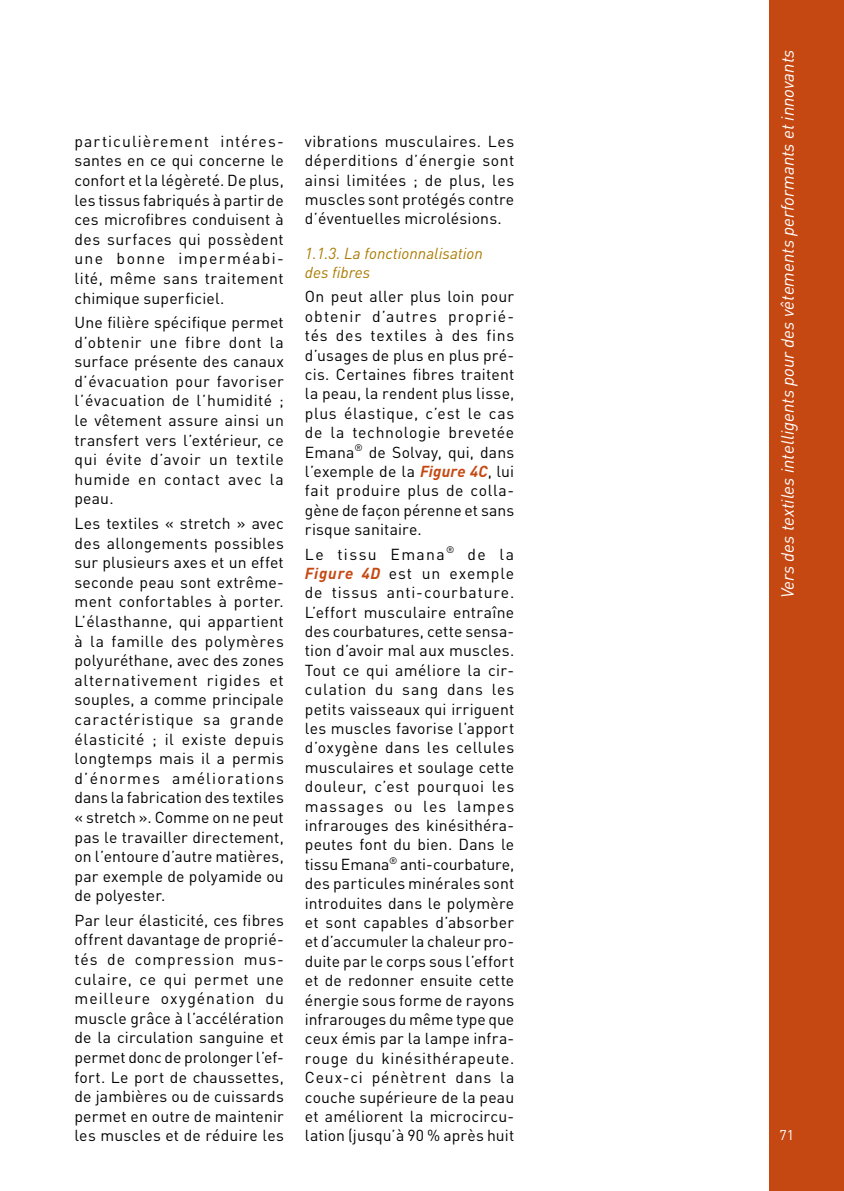
<style>
.page{position:relative;width:844px;height:1191px;background:#fff}
.page>*{position:absolute;margin:0;border:0;box-sizing:border-box;transform-origin:0 0}
.t1{font:italic 17.5px "DIN";color:#fff}
._04-Texte_courant{font:15.75px/19.6px "DIN";letter-spacing:.01em;color:#000;text-align:justify}
._7-Inter_3{font:italic 15.75px/19.4px "DIN";color:#aa7b00}
.t2{font:14px "DIN";color:#fff}
.s1{font-weight:700;font-style:italic;color:#c54812}
</style>
<div class="page">
<div style="left:769px;top:0;width:74px;height:1191px;background:#c54812"></div>
<p class="_04-Texte_courant" style="left:74px;top:131px;width:211px">particulièrement intéres&shy;santes en ce qui concerne le confort et la légèreté. De plus, les tissus fabriqués à partir de ces microfibres conduisent à des surfaces qui possèdent une bonne imperméabi&shy;lité, même sans traitement chimique superficiel.</p>
<p class="_04-Texte_courant" style="left:74px;top:312px;width:211px">Une filière spécifique permet d’obtenir une fibre dont la surface présente des canaux d’évacuation pour favoriser l’évacuation de l’humidité ; le vêtement assure ainsi un transfert vers l’extérieur, ce qui évite d’avoir un textile humide en contact avec la peau.</p>
<p class="_04-Texte_courant" style="left:74px;top:513px;width:211px">Les textiles « stretch » avec des allongements possibles sur plusieurs axes et un effet seconde peau sont extrême&shy;ment confortables à porter.<br>L’élasthanne, qui appartient à la famille des polymères polyuréthane, avec des zones alternativement rigides et souples, a comme principale caractéristique sa grande élasticité ; il existe depuis longtemps mais il a permis d’énormes améliorations dans la fabrication des textiles « stretch ». Comme on ne peut pas le travailler directement, on l’entoure d’autre matières, par exemple de polyamide ou de polyester.</p>
<p class="_04-Texte_courant" style="left:74px;top:910px;width:211px">Par leur élasticité, ces fibres offrent davantage de proprié&shy;tés de compression mus&shy;culaire, ce qui permet une meilleure oxygénation du muscle grâce à l’accélération de la circulation sanguine et permet donc de prolonger l’ef&shy;fort. Le port de chaussettes, de jambières ou de cuissards permet en outre de maintenir les muscles et de réduire les</p>
<p class="_04-Texte_courant" style="left:305px;top:131px;width:211px">vibrations musculaires. Les déperditions d’énergie sont ainsi limitées ; de plus, les muscles sont protégés contre d’éventuelles microlésions.</p>
<p class="_7-Inter_3" style="left:305px;top:243px;width:179px">1.1.3. La fonctionnalisation des fibres</p>
<p class="_04-Texte_courant" style="left:305px;top:287px;width:211px">On peut aller plus loin pour obtenir d’autres proprié&shy;tés des textiles à des fins d’usages de plus en plus pré&shy;cis. Certaines fibres traitent la peau, la rendent plus lisse, plus élastique, c’est le cas de la technologie brevetée Emana<sup>®</sup> de Solvay, qui, dans l’exemple de la <span class="s1">Figure 4C</span>, lui fait produire plus de colla&shy;gène de façon pérenne et sans risque sanitaire.</p>
<p class="_04-Texte_courant" style="left:305px;top:544px;width:211px">Le tissu Emana<sup>®</sup> de la <span class="s1">Figure 4D</span> est un exemple de tissus anti-courbature.<br>L’effort musculaire entraîne des courbatures, cette sensa&shy;tion d’avoir mal aux muscles.<br>Tout ce qui améliore la cir&shy;culation du sang dans les petits vaisseaux qui irriguent les muscles favorise l’apport d’oxygène dans les cellules musculaires et soulage cette douleur, c’est pourquoi les massages ou les lampes infrarouges des kinésithéra&shy;peutes font du bien. Dans le tissu Emana<sup>®</sup> anti-courbature, des particules minérales sont introduites dans le polymère et sont capables d’absorber et d’accumuler la chaleur pro&shy;duite par le corps sous l’effort et de redonner ensuite cette énergie sous forme de rayons infrarouges du même type que ceux émis par la lampe infra&shy;rouge du kinésithérapeute.<br>Ceux-ci pénètrent dans la couche supérieure de la peau et améliorent la microcircu&shy;lation (jusqu’à 90 % après huit</p>
<p class="t1" style="left:776px;top:598px;width:550px;rotate:-90deg">Vers des textiles intelligents pour des vêtements performants et innovants</p>
<p class="t2" style="left:779px;top:1125px;width:16px">71</p>
</div>
